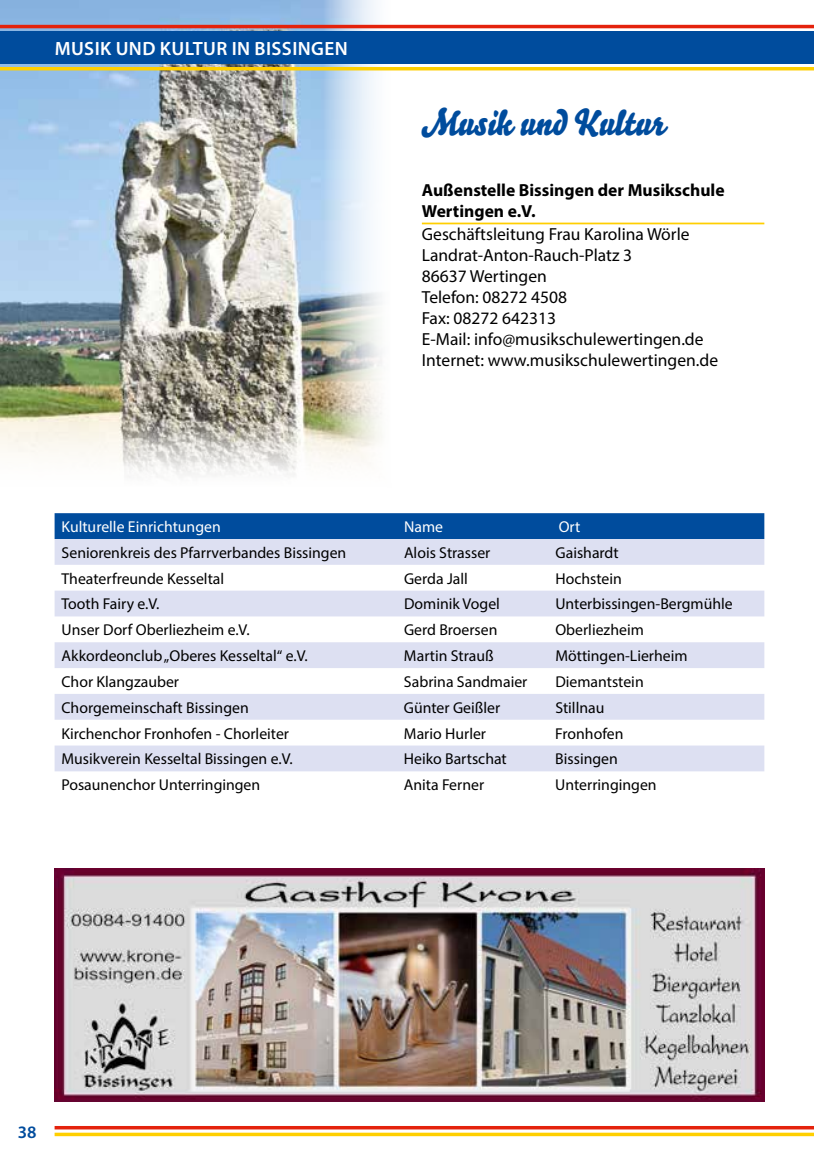
<style>
.page{position:relative;width:814px;height:1161px;background:#fff}
.page>*{position:absolute;margin:0;border:0;box-sizing:border-box;transform-origin:0 0}
.t1{font:35px "Bello Script Pro";color:#004c9d}
.t2{font:600 19.25px "Myriad Pro";letter-spacing:.02em;color:#fff}
.t3{font:17.5px/21px "Myriad Pro";color:#000}
.t4{font:700 17.5px/21px "Myriad Pro";color:#000}
.t5{font:600 17.5px "Myriad Pro";color:#004c9d}
.t6{font:15.75px "Myriad Pro";color:#000}
.t7{font:15.75px "Myriad Pro";color:#fff}
</style>
<div class="page">
<img style="left:0;top:0;width:397px;height:477px">
<div style="left:0;top:32px;width:814px;height:32px;background:#004c9d"></div>
<hr style="left:55px;top:1126px;width:759px;height:3px;background:#e4220c">
<svg style="left:55px;top:1132px;width:759px;height:4px;background:#ffd72c"></svg>
<hr style="left:0;top:67px;width:814px;height:3px;background:#ffcf00">
<hr style="left:0;top:25px;width:814px;height:3px;background:#e4220c">
<hr style="left:422px;top:223px;width:342px;height:1px;background:#ffcf00">
<img style="left:55px;top:868px;width:709px;height:233px">
<div style="left:55px;top:513px;width:709px;height:26px;background:#004c9d"></div>
<svg style="left:55px;top:539px;width:709px;height:232px;fill:#dde0f2"></svg>
<p class="t2" style="left:55px;top:36px;width:294px">MUSIK UND KULTUR IN BISSINGEN</p>
<h1 class="t1" style="left:422px;top:95px;width:244px">Musik und Kultur</h1>
<p class="t4" style="left:422px;top:179px;width:304px">Außenstelle Bissingen der Musikschule<br>Wertingen e.V.</p>
<p class="t3" style="left:422px;top:223px;width:298px">Geschäftsleitung Frau Karolina Wörle<br>Landrat-Anton-Rauch-Platz 3<br>86637 Wertingen<br>Telefon: 08272 4508<br>Fax: 08272 642313<br>E-Mail: info@musikschulewertingen.de<br>Internet: www.musikschulewertingen.de</p>
<p class="t7" style="left:62px;top:517px;width:161px">Kulturelle Einrichtungen</p>
<p class="t7" style="left:404px;top:517px;width:40px">Name</p>
<p class="t7" style="left:558px;top:517px;width:23px">Ort</p>
<p class="t6" style="left:62px;top:543px;width:286px">Seniorenkreis des Pfarrverbandes Bissingen</p>
<p class="t6" style="left:404px;top:543px;width:88px">Alois Strasser</p>
<p class="t6" style="left:555px;top:543px;width:65px">Gaishardt</p>
<p class="t6" style="left:62px;top:569px;width:164px">Theaterfreunde Kesseltal</p>
<p class="t6" style="left:404px;top:569px;width:65px">Gerda Jall</p>
<p class="t6" style="left:555px;top:569px;width:68px">Hochstein</p>
<p class="t6" style="left:62px;top:594px;width:99px">Tooth Fairy e.V.</p>
<p class="t6" style="left:404px;top:594px;width:97px">Dominik Vogel</p>
<p class="t6" style="left:555px;top:594px;width:179px">Unterbissingen-Bergmühle</p>
<p class="t6" style="left:62px;top:620px;width:190px">Unser Dorf Oberliezheim e.V.</p>
<p class="t6" style="left:404px;top:620px;width:95px">Gerd Broersen</p>
<p class="t6" style="left:555px;top:620px;width:90px">Oberliezheim</p>
<p class="t6" style="left:61px;top:646px;width:248px">Akkordeonclub „Oberes Kesseltal“ e.V.</p>
<p class="t6" style="left:404px;top:646px;width:91px">Martin Strauß</p>
<p class="t6" style="left:555px;top:646px;width:134px">Möttingen-Lierheim</p>
<p class="t6" style="left:61px;top:672px;width:119px">Chor Klangzauber</p>
<p class="t6" style="left:404px;top:672px;width:125px">Sabrina Sandmaier</p>
<p class="t6" style="left:555px;top:672px;width:90px">Diemantstein</p>
<p class="t6" style="left:61px;top:698px;width:189px">Chorgemeinschaft Bissingen</p>
<p class="t6" style="left:404px;top:698px;width:98px">Günter Geißler</p>
<p class="t6" style="left:555px;top:698px;width:51px">Stillnau</p>
<p class="t6" style="left:61px;top:723px;width:229px">Kirchenchor Fronhofen - Chorleiter</p>
<p class="t6" style="left:404px;top:723px;width:84px">Mario Hurler</p>
<p class="t6" style="left:555px;top:723px;width:70px">Fronhofen</p>
<p class="t6" style="left:61px;top:749px;width:233px">Musikverein Kesseltal Bissingen e.V.</p>
<p class="t6" style="left:404px;top:749px;width:104px">Heiko Bartschat</p>
<p class="t6" style="left:555px;top:749px;width:64px">Bissingen</p>
<p class="t6" style="left:61px;top:775px;width:200px">Posaunenchor Unterringingen</p>
<p class="t6" style="left:404px;top:775px;width:82px">Anita Ferner</p>
<p class="t6" style="left:555px;top:775px;width:103px">Unterringingen</p>
<p class="t5" style="left:18px;top:1120px;width:20px">38</p>
</div>
